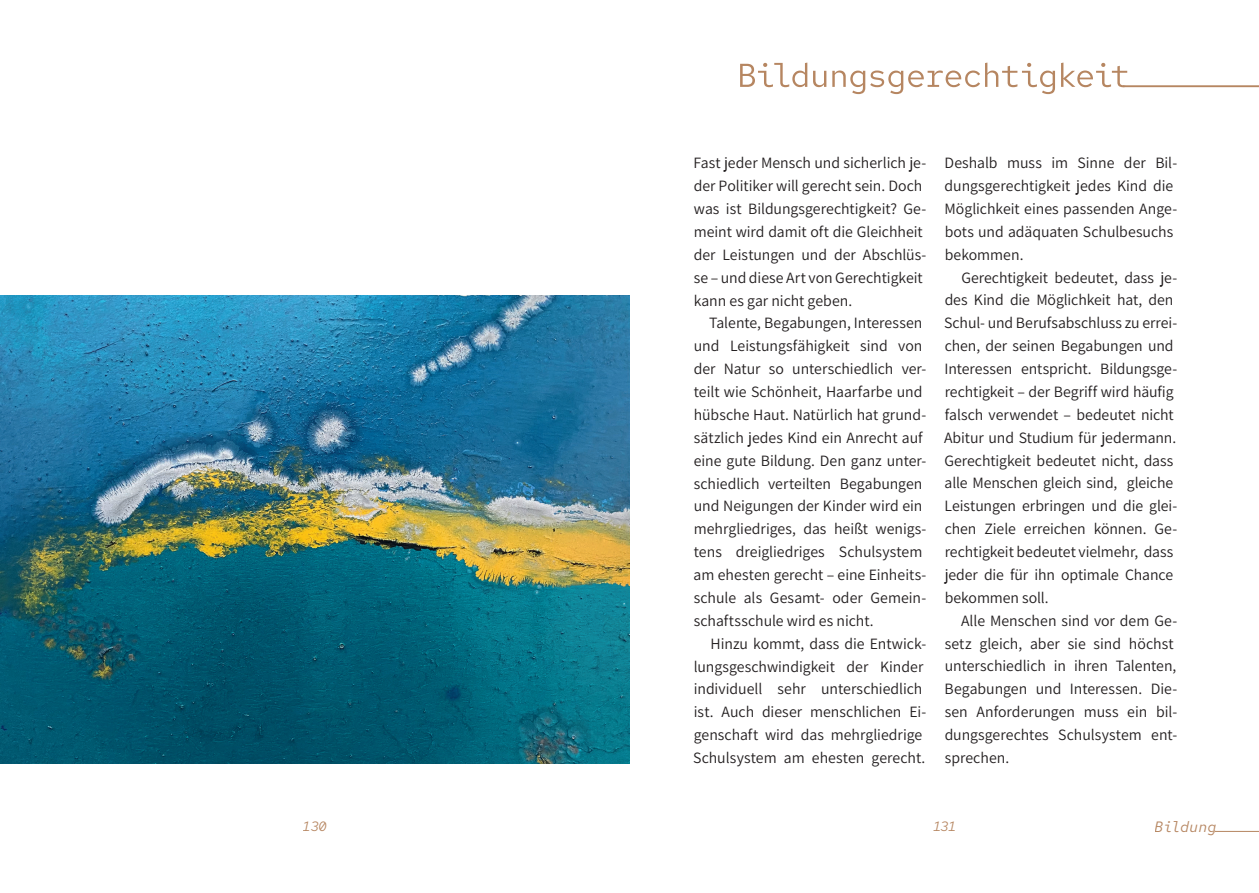
<style>
.page{position:relative;width:1259px;height:893px;background:#fff}
.page>*{position:absolute;margin:0;border:0;box-sizing:border-box;transform-origin:0 0}
.t1{font:200 15.75px/22.8px "Assistant";color:#231f20}
.t2{font:italic 300 15px "Red Hat Mono";letter-spacing:-.005em;color:#b68661}
.t3{font:italic 300 13.5px "Red Hat Mono";letter-spacing:-.01em;color:#b68661}
</style>
<div class="page">
<hr style="left:1122px;top:85px;width:137px;height:2px;background:#b68661">
<svg style="left:740px;top:63px;width:387px;height:31px"></svg>
<img style="left:0;top:296px;width:629px;height:467px">
<hr style="left:1214px;top:831px;width:45px;height:1px;background:#b68661">
<p class="t1" style="left:693px;top:151px;width:234px">Fast jeder Mensch und sicherlich je&shy;der Politiker will gerecht sein. Doch was ist Bildungsgerechtigkeit? Ge&shy;meint wird damit oft die Gleichheit der Leistungen und der Abschlüs&shy;se – und diese Art von Gerechtigkeit kann es gar nicht geben.</p>
<p class="t1" style="left:693px;top:311px;width:234px;text-indent:16px">Talente, Begabungen, Interessen und Leistungsfähigkeit sind von der Natur so unterschiedlich ver&shy;teilt wie Schönheit, Haarfarbe und hübsche Haut. Natürlich hat grund&shy;sätzlich jedes Kind ein Anrecht auf eine gute Bildung. Den ganz unter&shy;schiedlich verteilten Begabungen und Neigungen der Kinder wird ein mehrgliedriges, das heißt wenigs&shy;tens dreigliedriges Schulsystem am ehesten gerecht – eine Einheits&shy;schule als Gesamt- oder Gemein&shy;schaftsschule wird es nicht.</p>
<p class="t1" style="left:693px;top:631px;width:235px;text-indent:17px">Hinzu kommt, dass die Entwick&shy;lungsgeschwindigkeit der Kinder individuell sehr unterschiedlich ist. Auch dieser menschlichen Ei&shy;genschaft wird das mehrgliedrige Schulsystem am ehesten gerecht.</p>
<p class="t1" style="left:944px;top:151px;width:234px">Deshalb muss im Sinne der Bil&shy;dungsgerechtigkeit jedes Kind die<br>Möglichkeit eines passenden Ange&shy;bots und adäquaten Schulbesuchs bekommen.</p>
<p class="t1" style="left:944px;top:265px;width:235px;text-indent:17px">Gerechtigkeit bedeutet, dass je&shy;des Kind die Möglichkeit hat, den Schul- und Berufsabschluss zu errei&shy;chen, der seinen Begabungen und Interessen entspricht. Bildungsge&shy;rechtigkeit – der Begriff wird häufig falsch verwendet – bedeutet nicht Abitur und Studium für jedermann.<br>Gerechtigkeit bedeutet nicht, dass alle Menschen gleich sind, gleiche Leistungen erbringen und die glei&shy;chen Ziele erreichen können. Ge&shy;rechtigkeit bedeutet vielmehr, dass jeder die für ihn optimale Chance bekommen soll.</p>
<p class="t1" style="left:944px;top:608px;width:234px;text-indent:16px">Alle Menschen sind vor dem Ge&shy;setz gleich, aber sie sind höchst unterschiedlich in ihren Talenten,<br>Begabungen und Interessen. Die&shy;sen Anforderungen muss ein bil&shy;dungsgerechtes Schulsystem ent&shy;sprechen.</p>
<p class="t3" style="left:303px;top:818px;width:25px">130</p>
<p class="t3" style="left:932px;top:818px;width:25px">131</p>
<p class="t2" style="left:1155px;top:817px;width:63px">Bildung</p>
</div>
